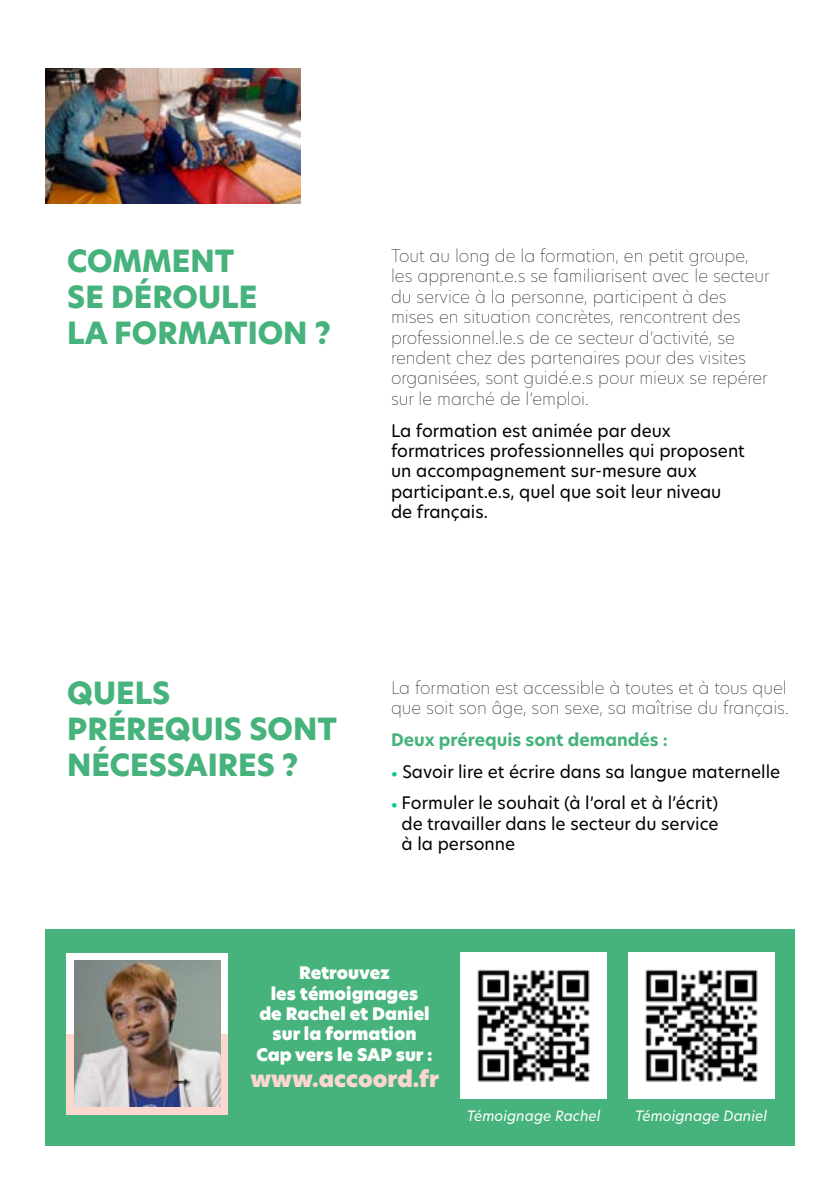
<style>
.page{position:relative;width:840px;height:1191px;background:#fff}
.page>*{position:absolute;margin:0;border:0;box-sizing:border-box;transform-origin:0 0}
.t1{font:800 30px/36px "Hero New";color:#46b27c}
.t2{font:22px "Hero New Super";color:#fbd7cd}
.t3{font:100 17px/20.4px "Hero New";color:#000}
.t4{font:17px/20.4px "Hero New";color:#000}
.t5{font:17px/20.4px "Hero New Super";color:#fff;text-align:center}
.t6{font:700 17px "Hero New";color:#46b27c}
.t7{font:italic 14px "Hero New";color:#fff}
.s1{font-family:"Minion Pro";color:#00cc82}
</style>
<div class="page">
<div style="left:45px;top:930px;width:749px;height:216px;background:#46b27c"></div>
<img style="left:45px;top:68px;width:255px;height:135px">
<img style="left:628px;top:953px;width:145px;height:145px">
<img style="left:460px;top:953px;width:146px;height:145px">
<div style="left:66px;top:953px;width:162px;height:161px;background:#fff"></div>
<div style="left:66px;top:1033px;width:162px;height:81px;background:#fbd7cd"></div>
<img style="left:74px;top:960px;width:146px;height:146px">
<h1 class="t1" style="left:67px;top:244px;width:265px">COMMENT<br>SE DÉROULE<br>LA FORMATION ?</h1>
<p class="t3" style="left:391px;top:245px;width:380px">Tout au long de la formation, en petit groupe, les apprenant.e.s se familiarisent avec le secteur du service à la personne, participent à des mises en situation concrètes, rencontrent des professionnel.le.s de ce secteur d’activité, se rendent chez des partenaires pour des visites organisées, sont guidé.e.s pour mieux se repérer sur le marché de l’emploi.</p>
<p class="t4" style="left:391px;top:420px;width:355px">La formation est animée par deux formatrices professionnelles qui proposent un accompagnement sur-mesure aux participant.e.s, quel que soit leur niveau de français.</p>
<h1 class="t1" style="left:67px;top:675px;width:271px">QUELS<br>PRÉREQUIS SONT<br>NÉCESSAIRES ?</h1>
<p class="t3" style="left:391px;top:676px;width:399px">La formation est accessible à toutes et à tous quel que soit son âge, son sexe, sa maîtrise du français.</p>
<p class="t6" style="left:391px;top:728px;width:278px">Deux prérequis sont demandés :</p>
<p class="t4" style="left:391px;top:761px;width:390px"><span class="s1">•</span> Savoir lire et écrire dans sa langue maternelle</p>
<p class="t4" style="left:401px;top:792px;width:318px;text-align:justify;text-indent:-10px"><span class="s1">•</span> Formuler le souhait (à l’oral et à l’écrit) de travailler dans le secteur du service à la personne</p>
<p class="t5" style="left:256px;top:963px;width:178px">Retrouvez<br>les témoignages<br>de Rachel et Daniel sur la formation<br>Cap vers le SAP sur :</p>
<p class="t2" style="left:250px;top:1064px;width:190px">www.accoord.fr</p>
<p class="t7" style="left:466px;top:1106px;width:135px">Témoignage Rachel</p>
<p class="t7" style="left:635px;top:1106px;width:133px">Témoignage Daniel</p>
</div>
